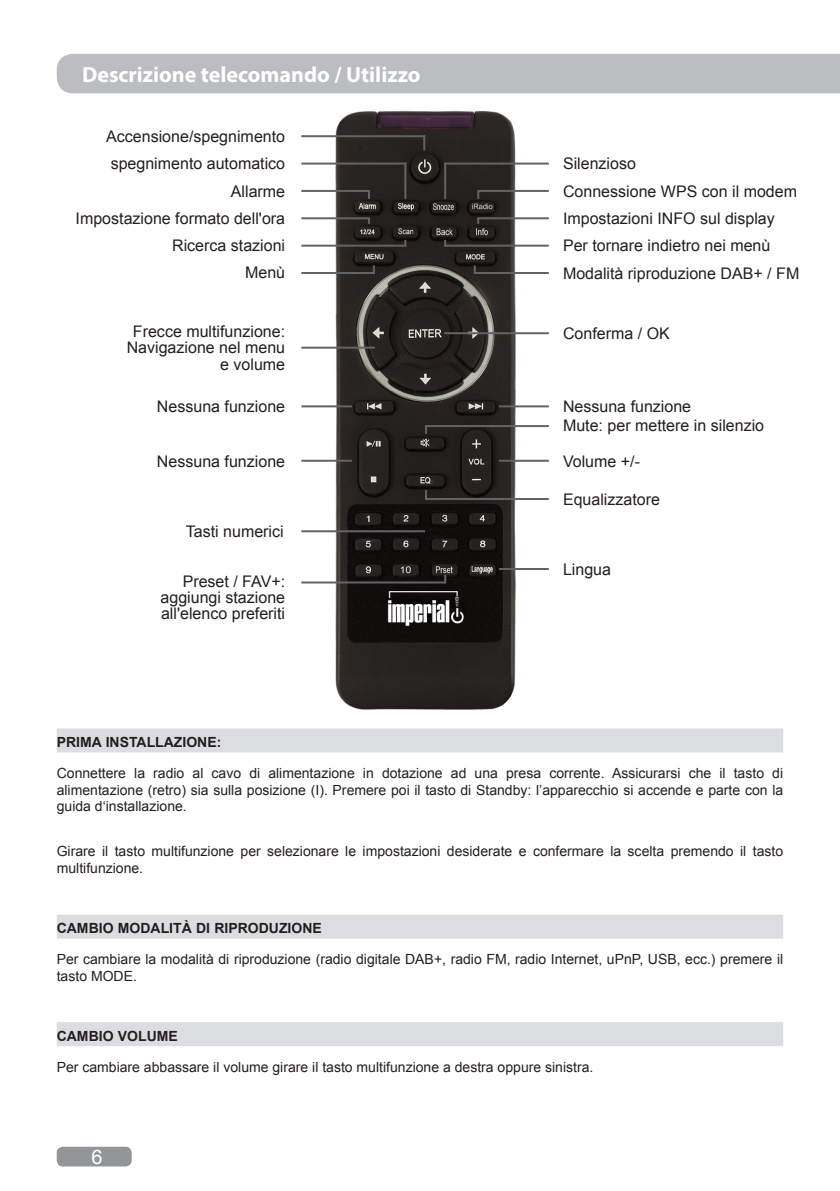
<style>
.page{position:relative;width:840px;height:1191px;background:#fff}
.page>*{position:absolute;margin:0;border:0;box-sizing:border-box;transform-origin:0 0}
.t1{font:700 22px "Myriad Pro";color:#fff}
.t2{font:20px "Arial";color:#fff}
.t3{font:16px/16px "Arial";color:#231f20;text-align:right}
.t4{font:14px/16.8px "Arial";color:#231f20}
.Über_Kapitel{font:700 14px "Arial";color:#231f20}
</style>
<div class="page">
<div style="left:57px;top:1146px;width:75px;height:20px;background:#939598;border-radius:6px"></div>
<div style="left:57px;top:54px;width:782px;height:39px;background:#bcbdc0"></div>
<div style="left:57px;top:728px;width:725px;height:24px;background:#dcdddf"></div>
<div style="left:57px;top:914px;width:725px;height:24px;background:#dcdddf"></div>
<div style="left:57px;top:1022px;width:725px;height:24px;background:#dcdddf"></div>
<img style="left:327px;top:110px;width:196px;height:600px">
<hr style="left:301px;top:135px;width:124px;height:2px;background:#636366">
<hr style="left:301px;top:190px;width:69px;height:2px;background:#636366">
<hr style="left:301px;top:217px;width:69px;height:2px;background:#636366">
<svg style="left:368px;top:192px;width:2px;height:7px"></svg>
<svg style="left:372px;top:265px;width:2px;height:7px"></svg>
<svg style="left:473px;top:265px;width:2px;height:9px"></svg>
<svg style="left:423px;top:137px;width:2px;height:13px"></svg>
<svg style="left:477px;top:192px;width:2px;height:7px"></svg>
<hr style="left:404px;top:163px;width:2px;height:36px;background:#636366">
<hr style="left:444px;top:163px;width:2px;height:36px;background:#636366">
<svg style="left:425px;top:427px;width:2px;height:7px"></svg>
<svg style="left:425px;top:490px;width:2px;height:8px"></svg>
<svg style="left:444px;top:575px;width:2px;height:8px"></svg>
<hr style="left:477px;top:190px;width:71px;height:2px;background:#636366">
<hr style="left:477px;top:217px;width:71px;height:2px;background:#636366">
<hr style="left:301px;top:163px;width:105px;height:2px;background:#636366">
<hr style="left:301px;top:245px;width:105px;height:2px;background:#636366">
<hr style="left:301px;top:272px;width:73px;height:2px;background:#636366">
<hr style="left:474px;top:272px;width:74px;height:2px;background:#636366">
<hr style="left:301px;top:347px;width:73px;height:2px;background:#636366">
<hr style="left:301px;top:405px;width:50px;height:2px;background:#636366">
<hr style="left:301px;top:460px;width:50px;height:2px;background:#636366">
<hr style="left:301px;top:530px;width:124px;height:2px;background:#636366">
<hr style="left:498px;top:568px;width:50px;height:2px;background:#636366">
<hr style="left:301px;top:581px;width:144px;height:2px;background:#636366">
<hr style="left:425px;top:425px;width:123px;height:2px;background:#636366">
<hr style="left:425px;top:498px;width:123px;height:2px;background:#636366">
<hr style="left:498px;top:460px;width:50px;height:2px;background:#636366">
<hr style="left:498px;top:405px;width:50px;height:2px;background:#636366">
<hr style="left:444px;top:332px;width:104px;height:2px;background:#636366">
<hr style="left:444px;top:163px;width:104px;height:2px;background:#636366">
<hr style="left:444px;top:245px;width:104px;height:2px;background:#636366">
<p class="t1" style="left:82px;top:60px;width:340px">Descrizione telecomando / Utilizzo</p>
<p class="t3" style="left:106px;top:128px;width:180px">Accensione/spegnimento</p>
<p class="t3" style="left:111px;top:156px;width:176px">spegnimento automatico</p>
<p class="t3" style="left:231px;top:183px;width:56px">Allarme</p>
<p class="t3" style="left:76px;top:210px;width:211px">Impostazione formato dell'ora</p>
<p class="t3" style="left:172px;top:238px;width:114px">Ricerca stazioni</p>
<p class="t3" style="left:562px;top:156px;width:74px">Silenzioso</p>
<p class="t3" style="left:562px;top:183px;width:235px">Connessione WPS con il modem</p>
<p class="t3" style="left:562px;top:210px;width:213px">Impostazioni INFO sul display</p>
<p class="t3" style="left:562px;top:238px;width:209px">Per tornare indietro nei menù</p>
<p class="t3" style="left:245px;top:264px;width:42px">Menù</p>
<p class="t3" style="left:562px;top:265px;width:238px">Modalità riproduzione DAB+ / FM</p>
<p class="t3" style="left:127px;top:324px;width:160px">Frecce multifunzione:<br>Navigazione nel menu e volume</p>
<p class="t3" style="left:562px;top:325px;width:108px">Conferma / OK</p>
<p class="t3" style="left:157px;top:398px;width:130px">Nessuna funzione</p>
<p class="t3" style="left:562px;top:398px;width:130px">Nessuna funzione</p>
<p class="t3" style="left:562px;top:417px;width:202px">Mute: per mettere in silenzio</p>
<p class="t3" style="left:157px;top:453px;width:130px">Nessuna funzione</p>
<p class="t3" style="left:186px;top:523px;width:99px">Tasti numerici</p>
<p class="t3" style="left:160px;top:573px;width:126px">Preset / FAV+: aggiungi stazione</p>
<p class="t3" style="left:161px;top:605px;width:125px">all'elenco preferiti</p>
<p class="t3" style="left:562px;top:453px;width:78px">Volume +/-</p>
<p class="t3" style="left:562px;top:491px;width:98px">Equalizzatore</p>
<p class="t3" style="left:562px;top:561px;width:50px">Lingua</p>
<p class="Über_Kapitel" style="left:57px;top:732px;width:166px">PRIMA INSTALLAZIONE:</p>
<p class="t4" style="left:57px;top:764px;width:727px;text-align:justify">Connettere la radio al cavo di alimentazione in dotazione ad una presa corrente. Assicurarsi che il tasto di alimentazione (retro) sia sulla posizione (I). Premere poi il tasto di Standby: l’apparecchio si accende e parte con la guida d‘installazione.</p>
<p class="t4" style="left:57px;top:843px;width:727px">Girare il tasto multifunzione per selezionare le impostazioni desiderate e confermare la scelta premendo il tasto multifunzione.</p>
<p class="Über_Kapitel" style="left:57px;top:918px;width:266px">CAMBIO MODALITÀ DI RIPRODUZIONE</p>
<p class="t4" style="left:57px;top:950px;width:727px">Per cambiare la modalità di riproduzione (radio digitale DAB+, radio FM, radio Internet, uPnP, USB, ecc.) premere il tasto MODE.</p>
<p class="Über_Kapitel" style="left:57px;top:1025px;width:122px">CAMBIO VOLUME</p>
<p class="t4" style="left:57px;top:1058px;width:538px">Per cambiare abbassare il volume girare il tasto multifunzione a destra oppure sinistra.</p>
<h2 class="t2" style="left:91px;top:1143px;width:13px">6</h2>
</div>
